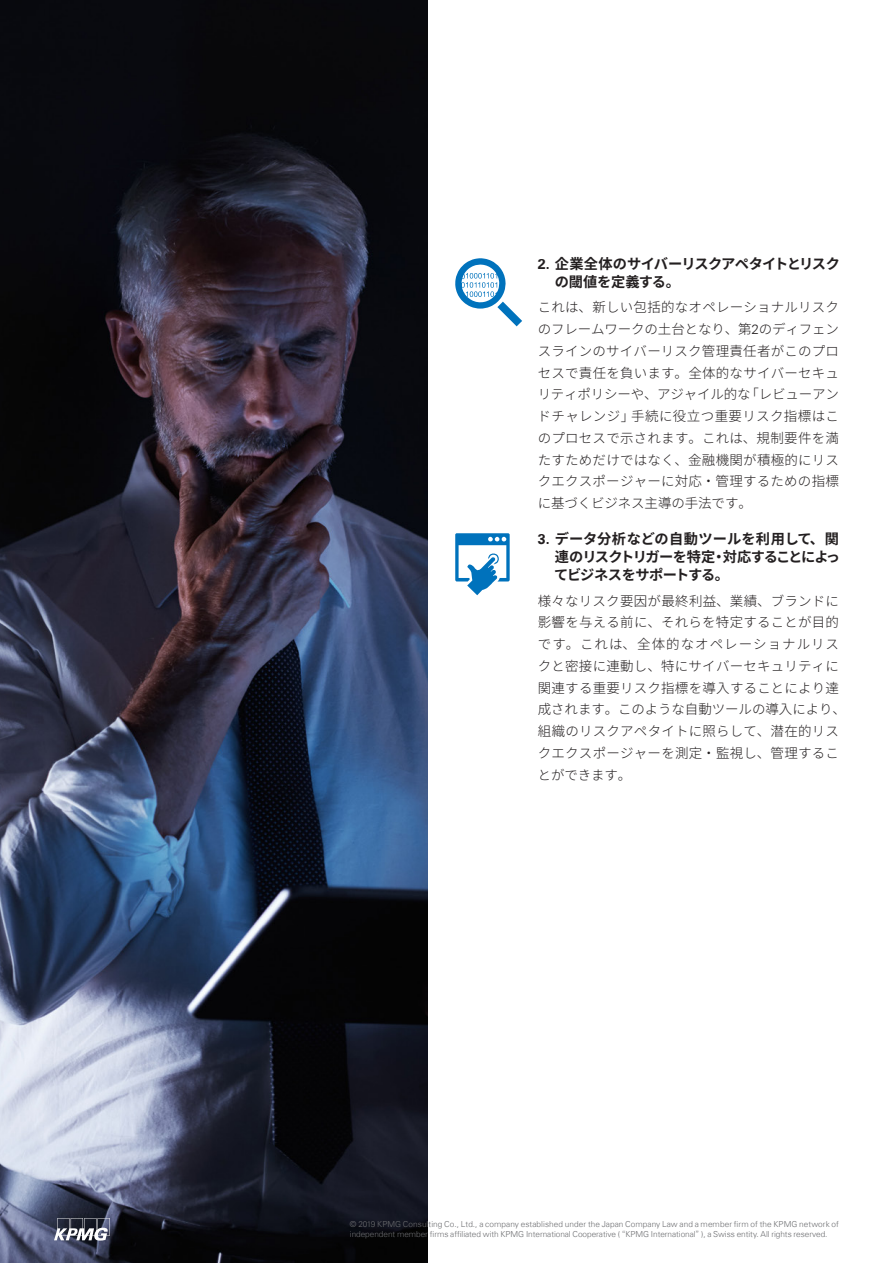
<style>
.page{position:relative;width:893px;height:1263px;background:#fff}
.page>*{position:absolute;margin:0;border:0;box-sizing:border-box;transform-origin:0 0}
.t1{font:700 14.25px/18px "Noto Sans CJ Kjp";letter-spacing:-.045em;color:#231f20}
.t2{font:300 13.5px/21.8px "Noto Sans CJ Kjp";letter-spacing:.015em;color:#231f20;text-align:justify}
.t3{font:300 8.25px/10.5px "Universfor KPMG";letter-spacing:-.005em;color:#6c6d70}
.s1{font-family:"Universfor KPMG"}
.s2{font-family:"Noto Sans CJ Kjp"}
</style>
<div class="page">
<img style="left:0;top:0;width:428px;height:1263px">
<svg style="left:455px;top:258px;width:67px;height:68px"></svg>
<svg style="left:455px;top:533px;width:55px;height:62px"></svg>
<svg style="left:54px;top:1218px;width:56px;height:22px"></svg>
<p class="t1" style="left:555px;top:255px;width:287px;text-indent:-17px"><span class="s1">2.</span> 企業全体のサイバーリスクアペタイトとリスクの閾値を定義する。</p>
<p class="t2" style="left:538px;top:297px;width:303px">これは、新しい包括的なオペレーショナルリスクのフレームワークの土台となり、第<span class="s1">2</span>のディフェンスラインのサイバーリスク管理責任者がこのプロセスで責任を負います。全体的なサイバーセキュリティポリシーや、アジャイル的な「レビューアンドチャレンジ」手続に役立つ重要リスク指標はこのプロセスで示されます。これは、規制要件を満たすためだけではなく、金融機関が積極的にリスクエクスポージャーに対応・管理するための指標に基づくビジネス主導の手法です。</p>
<p class="t1" style="left:554px;top:530px;width:287px;text-align:justify;text-indent:-16px"><span class="s1">3.</span> データ分析などの自動ツールを利用して、関連のリスクトリガーを特定・対応することによってビジネスをサポートする。</p>
<p class="t2" style="left:538px;top:590px;width:310px;text-align:left">様々なリスク要因が最終利益、業績、ブランドに影響を与える前に、それらを特定することが目的です。これは、全体的なオペレーショナルリスクと密接に連動し、特にサイバーセキュリティに関連する重要リスク指標を導入することにより達成されます。このような自動ツールの導入により、組織のリスクアペタイトに照らして、潜在的リスクエクスポージャーを測定・監視し、管理することができます。</p>
<p class="t3" style="left:350px;top:1219px;width:491px">© 2019 KPMG Consulting Co., Ltd., a company established under the Japan Company Law and a member firm of the KPMG network of independent member firms affiliated with KPMG International Cooperative ( <span class="s2">“</span>KPMG International<span class="s2">”</span> ), a Swiss entity. All rights reserved.</p>
</div>
